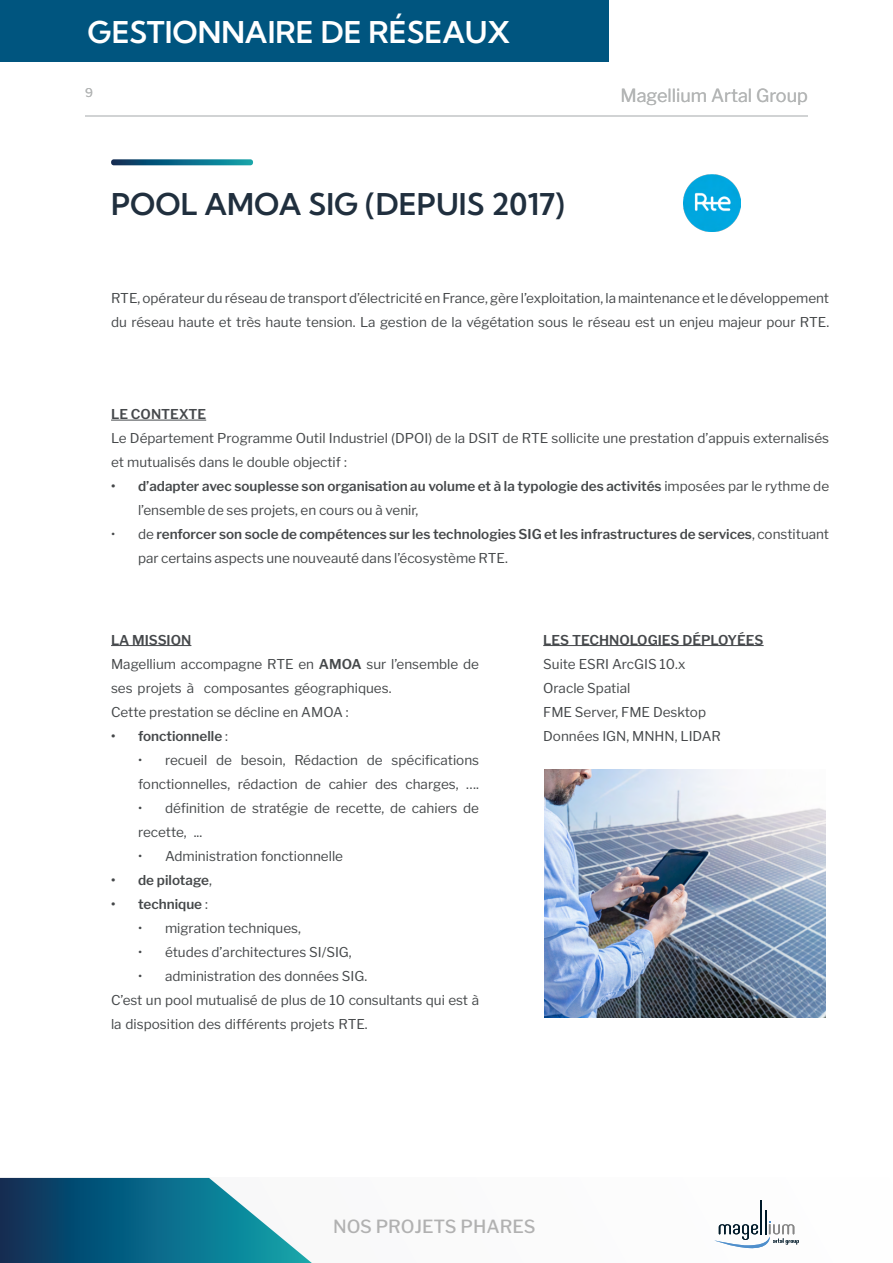
<style>
.page{position:relative;width:893px;height:1263px;background:#fff}
.page>*{position:absolute;margin:0;border:0;box-sizing:border-box;transform-origin:0 0}
.t1{font:600 30px "Kumbh Sans";color:#202f3e}
.t2{font:600 30px "Kumbh Sans";color:#fff}
.t3{font:18px "Libre Franklin";color:#b3b5b5}
.t4{font:500 18px "Libre Franklin";color:#b1b1b1}
.t5{font:13.5px/24px "Libre Franklin";color:#45484a}
.t6{font:600 13.5px/24px "Libre Franklin";color:#45484a}
.t7{font:600 13.5px "Libre Franklin";color:#45484b}
.t8{font:12px "Libre Franklin";color:#b3b5b5}
.s1{font-weight:400}
.s2{font-weight:600;color:#45484b}
.s3{font-weight:600}
</style>
<div class="page">
<hr style="left:111px;top:420px;width:95px;height:1px;background:#45484b">
<svg style="left:111px;top:159px;width:142px;height:6px"></svg>
<hr style="left:111px;top:645px;width:80px;height:1px;background:#45484b">
<hr style="left:543px;top:645px;width:221px;height:1px;background:#45484b">
<img style="left:544px;top:769px;width:282px;height:248px">
<img style="left:683px;top:175px;width:57px;height:57px">
<div style="left:0;top:0;width:609px;height:62px;background:#00557f"></div>
<div style="left:0;top:1178px;width:893px;height:85px;background:#fbfbfb"></div>
<svg style="left:0;top:1178px;width:312px;height:85px"></svg>
<hr style="left:761px;top:1200px;width:1px;height:34px;background:#001a29">
<svg style="left:714px;top:1209px;width:85px;height:40px"></svg>
<hr style="left:85px;top:115px;width:723px;height:2px;background:#d1d3d4">
<h1 class="t2" style="left:87px;top:13px;width:424px">GESTIONNAIRE DE RÉSEAUX</h1>
<p class="t8" style="left:85px;top:83px;width:9px">9</p>
<h1 class="t1" style="left:111px;top:186px;width:455px">POOL AMOA SIG (DEPUIS 2017)</h1>
<h2 class="t3" style="left:620px;top:82px;width:189px">Magellium Artal Group</h2>
<p class="t5" style="left:111px;top:285px;width:720px">RTE, opérateur du réseau de transport d’électricité en France, gère l’exploitation, la maintenance et le développement du réseau haute et très haute tension. La gestion de la végétation sous le réseau est un enjeu majeur pour RTE.</p>
<p class="t7" style="left:111px;top:403px;width:97px">LE CONTEXTE</p>
<p class="t5" style="left:111px;top:425px;width:720px">Le Département Programme Outil Industriel (DPOI) de la DSIT de RTE sollicite une prestation d’appuis externalisés et mutualisés dans le double objectif :</p>
<p class="t6" style="left:138px;top:473px;width:693px;text-indent:-27px">• d’adapter avec souplesse son organisation au volume et à la typologie des activités <span class="s1">imposées par le rythme de l’ensemble de ses projets, en cours ou à venir,</span></p>
<p class="t6" style="left:138px;top:521px;width:693px;text-indent:-27px"><span class="s1">• de</span> renforcer son socle de compétences sur les technologies SIG et les infrastructures de services<span class="s1">, constituant par certains aspects une nouveauté dans l’écosystème RTE.</span></p>
<p class="t5" style="left:111px;top:626px;width:369px"><span class="s2">LA MISSION<br></span>Magellium accompagne RTE en <span class="s3">AMOA</span> sur l’ensemble de ses projets à composantes géographiques.<br>Cette prestation se décline en AMOA :</p>
<p class="t6" style="left:111px;top:722px;width:118px">• fonctionnelle <span class="s1">:</span></p>
<p class="t5" style="left:138px;top:746px;width:343px">• recueil de besoin, Rédaction de spécifications fonctionnelles, rédaction de cahier des charges, ….</p>
<p class="t5" style="left:138px;top:794px;width:343px">• définition de stratégie de recette, de cahiers de recette, ...</p>
<p class="t5" style="left:138px;top:842px;width:206px">• Administration fonctionnelle</p>
<p class="t6" style="left:111px;top:866px;width:102px">• de pilotage<span class="s1">,</span></p>
<p class="t6" style="left:111px;top:890px;width:98px">• technique <span class="s1">:</span></p>
<p class="t5" style="left:138px;top:914px;width:164px">• migration techniques,</p>
<p class="t5" style="left:138px;top:938px;width:215px">• études d’architectures SI/SIG,</p>
<p class="t5" style="left:111px;top:962px;width:369px;text-indent:27px">• administration des données SIG.<br>C’est un pool mutualisé de plus de 10 consultants qui est à la disposition des différents projets RTE.</p>
<p class="t7" style="left:543px;top:629px;width:222px">LES TECHNOLOGIES DÉPLOYÉES</p>
<p class="t5" style="left:543px;top:650px;width:179px">Suite ESRI ArcGIS 10.x<br>Oracle Spatial<br>FME Server, FME Desktop<br>Données IGN, MNHN, LIDAR</p>
<h2 class="t4" style="left:333px;top:1212px;width:204px">NOS PROJETS PHARES</h2>
</div>
